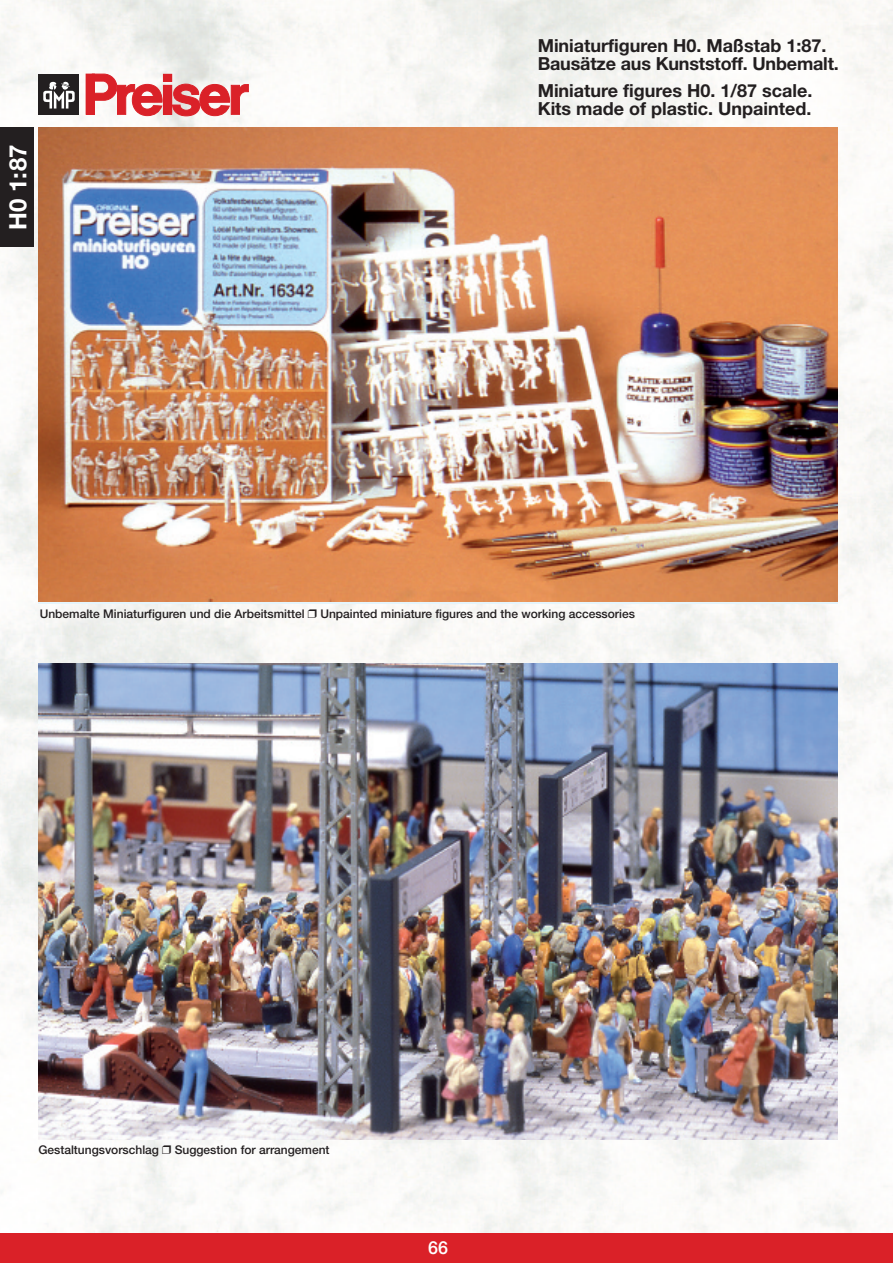
<style>
.page{position:relative;width:893px;height:1263px;background:#fff}
.page>*{position:absolute;margin:0;border:0;box-sizing:border-box;transform-origin:0 0}
.t1{font:700 24px "Helvetica Neue";color:#fff}
.t2{font:700 18px/18px "Helvetica Neue";color:#231f20}
.t3{font:500 18px "Helvetica Neue";color:#fff}
.t4{font:500 12px "Helvetica Neue";color:#231f20}
.s1{font-family:"Monotype Sorts";font-weight:400}
</style>
<div class="page">
<img style="left:0;top:0;width:893px;height:1233px">
<div style="left:0;top:1233px;width:893px;height:30px;background:#da2128"></div>
<div style="left:86px;top:74px;width:8px;height:40px;background:#da2128"></div>
<svg style="left:92px;top:74px;width:70px;height:42px"></svg>
<div style="left:163px;top:85px;width:9px;height:29px;background:#da2128"></div>
<div style="left:163px;top:74px;width:9px;height:7px;background:#da2128"></div>
<svg style="left:172px;top:84px;width:77px;height:32px"></svg>
<div style="left:39px;top:74px;width:40px;height:40px;background:#231f20"></div>
<svg style="left:43px;top:82px;width:32px;height:27px"></svg>
<div style="left:0;top:128px;width:34px;height:119px;background:#231f20"></div>
<img style="left:38px;top:128px;width:800px;height:474px">
<img style="left:38px;top:663px;width:800px;height:477px">
<h1 class="t1" style="left:10px;top:230px;width:87px;rotate:-90deg">H0 1:87</h1>
<h2 class="t2" style="left:538px;top:38px;width:303px">Miniaturfiguren H0. Maßstab 1:87.<br>Bausätze aus Kunststoff. Unbemalt.</h2>
<h2 class="t2" style="left:538px;top:83px;width:276px">Miniature figures H0. 1/87 scale.<br>Kits made of plastic. Unpainted.</h2>
<p class="t4" style="left:40px;top:609px;width:597px">Unbemalte Miniaturfiguren und die Arbeitsmittel <span class="s1">❒</span> Unpainted miniature figures and the working accessories</p>
<p class="t4" style="left:38px;top:1145px;width:293px">Gestaltungsvorschlag <span class="s1">❒</span> Suggestion for arrangement</p>
<h2 class="t3" style="left:428px;top:1241px;width:21px">66</h2>
</div>
